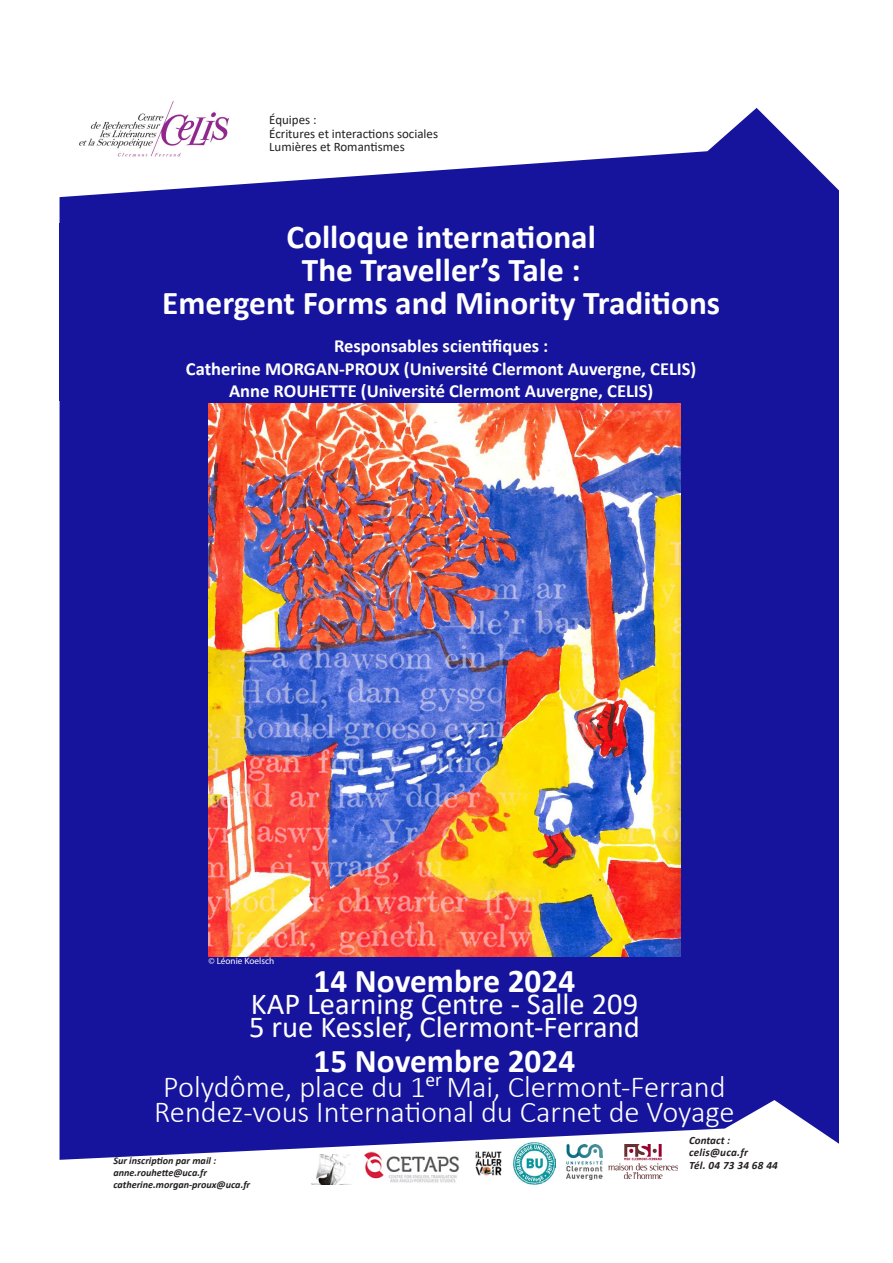
<style>
.page{position:relative;width:893px;height:1263px;background:#fff}
.page>*{position:absolute;margin:0;border:0;box-sizing:border-box;transform-origin:0 0}
.t1{font:700 33.3px/33.3px "Calibri";color:#fff;text-align:center}
.t2{font:300 30.6px/25px "Calibri";color:#fff}
.t3{font:30.6px/22.2px "Calibri";color:#fff}
.t4{font:700 18.45px/22.2px "Calibri";color:#fff;text-align:center}
.t5{font:12.9px/13.5px "Calibri";color:#231f20}
.t6{font:italic 700 11.1px/12.9px "Calibri";letter-spacing:.02em;color:#231f20}
.t7{font:italic 700 10.2px/12.1px "Calibri";color:#231f20}
.t8{font:9.3px "Myriad Pro";color:#fff}
</style>
<div class="page">
<div style="left:60px;top:241px;width:779px;height:919px;background:#16149c"></div>
<img style="left:608px;top:1145px;width:69px;height:33px">
<svg style="left:60px;top:108px;width:779px;height:133px;fill:#16149c"></svg>
<img style="left:62px;top:101px;width:172px;height:57px">
<img style="left:566px;top:1144px;width:37px;height:36px">
<img style="left:208px;top:404px;width:472px;height:552px">
<div style="left:208px;top:957px;width:199px;height:20px;background:#16149c"></div>
<img style="left:514px;top:1143px;width:41px;height:41px">
<div style="left:60px;top:223px;width:771px;height:178px;background:#16149c"></div>
<img style="left:364px;top:1152px;width:95px;height:31px">
<img style="left:473px;top:1149px;width:30px;height:27px">
<img style="left:311px;top:1154px;width:42px;height:31px">
<p class="t5" style="left:269px;top:113px;width:170px">Équipes :<br>Écritures et interactions sociales<br>Lumières et Romantismes</p>
<p class="t1" style="left:162px;top:220px;width:559px">Colloque international<br>The Traveller’s Tale :<br>Emergent Forms and Minority Traditions</p>
<p class="t4" style="left:186px;top:335px;width:512px">Responsables scientifiques :<br>Catherine MORGAN-PROUX (Université Clermont Auvergne, CELIS)<br>Anne ROUHETTE (Université Clermont Auvergne, CELIS)</p>
<p class="t8" style="left:208px;top:955px;width:67px">© Léonie Koelsch</p>
<p class="t1" style="left:314px;top:964px;width:263px">14 Novembre 2024</p>
<p class="t3" style="left:249px;top:992px;width:392px">KAP Learning Centre - Salle 209<br>5 rue Kessler, Clermont-Ferrand</p>
<p class="t1" style="left:314px;top:1044px;width:263px">15 Novembre 2024</p>
<p class="t2" style="left:154px;top:1074px;width:582px">Polydôme, place du 1<sup>er</sup> Mai, Clermont-Ferrand<br>Rendez-vous International du Carnet de Voyage</p>
<p class="t7" style="left:113px;top:1154px;width:138px">Sur inscription par mail : anne.rouhette@uca.fr catherine.morgan-proux@uca.fr</p>
<p class="t6" style="left:689px;top:1133px;width:90px">Contact : celis@uca.fr<br>Tél. 04 73 34 68 44</p>
</div>
